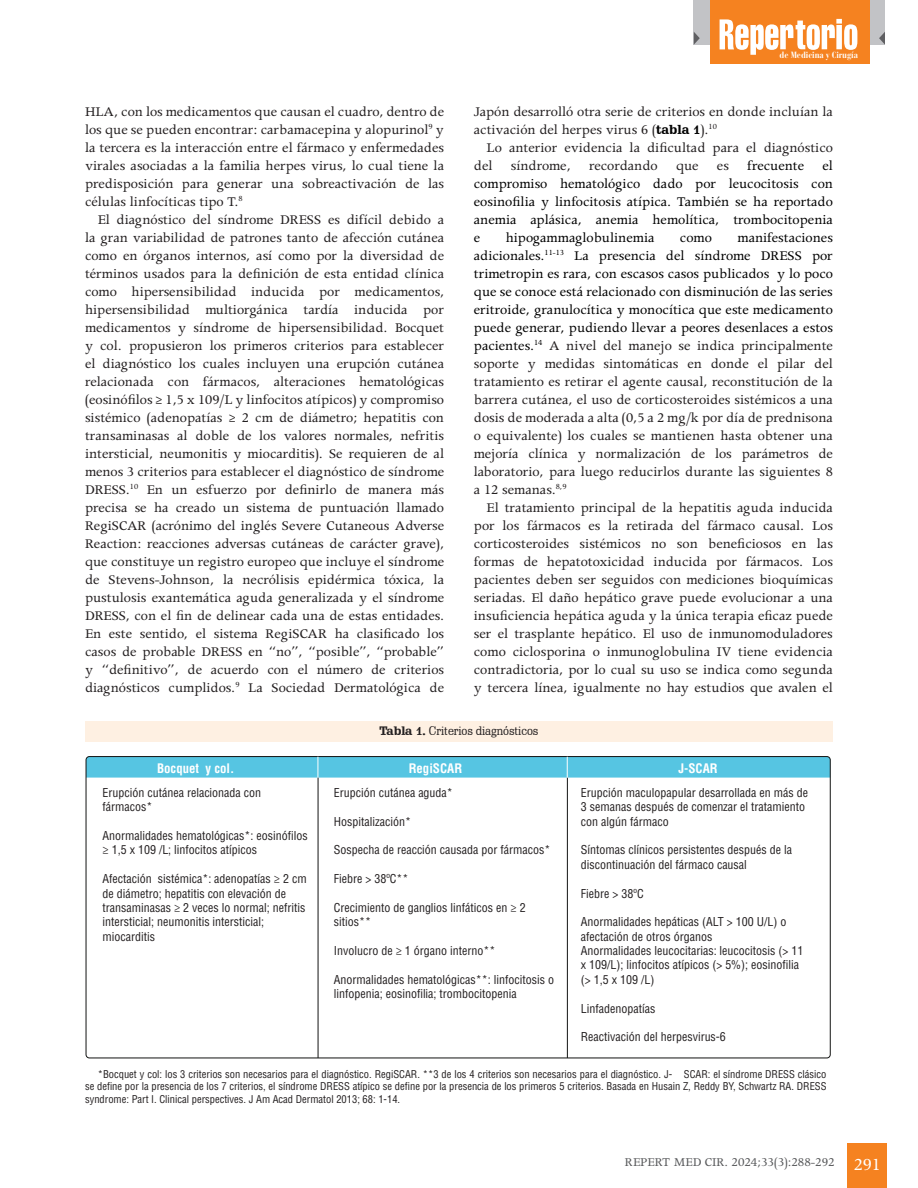
<style>
.page{position:relative;width:918px;height:1188px;background:#fff}
.page>*{position:absolute;margin:0;border:0;box-sizing:border-box;transform-origin:0 0}
.t1{font:15px/18px "Apollo MT Std";color:#231f20;text-align:justify}
.t2{font:15px/18px "Apollo MT Std";color:#000;text-align:justify}
.t3{font:13.5px "Apollo MT Std";color:#57585a}
.t4{font:700 condensed 12.9px "Helvetica LT Std";color:#fff}
.t5{font:condensed 12px/14.4px "Helvetica LT Std";color:#231f20}
.t6{font:12px "Schadow BT";letter-spacing:-.01em;color:#231f20}
.t7{font:condensed 10.5px/12.6px "Helvetica LT Std";color:#231f20;text-align:justify}
.t8{font:700 condensed 9px "Bauer Bodoni Std";color:#fff}
.s1{font-family:"Schadow BT";font-weight:700;font-size:12.75px;color:#000}
.s2{color:#231f20}
.s3{color:#000}
.s4{font-weight:700}
.s5{font-size:19.05px;color:#fff}
</style>
<div class="page">
<div style="left:848px;top:1143px;width:39px;height:45px;background:#f58220"></div>
<div style="left:693px;top:0;width:192px;height:45px;background:#c2c3c6"></div>
<div style="left:710px;top:0;width:160px;height:64px;background:#f58220"></div>
<svg style="left:720px;top:19px;width:137px;height:36px"></svg>
<svg style="left:694px;top:32px;width:6px;height:13px"></svg>
<svg style="left:879px;top:32px;width:6px;height:13px"></svg>
<hr style="left:318px;top:778px;width:1px;height:280px;background:#121312">
<hr style="left:567px;top:778px;width:1px;height:280px;background:#121312">
<svg style="left:86px;top:757px;width:744px;height:21px;background:#59c5e1"></svg>
<div style="left:85px;top:722px;width:748px;height:20px;background:#fef0e2"></div>
<p class="t1" style="left:85px;top:104px;width:361px">HLA, con los medicamentos que causan el cuadro, dentro de los que se pueden encontrar: carbamacepina y alopurinol<sup>9</sup> y la tercera es la interacción entre el fármaco y enfermedades virales asociadas a la familia herpes virus, lo cual tiene la predisposición para generar una sobreactivación de las células linfocíticas tipo T.<sup>8</sup></p>
<p class="t1" style="left:85px;top:212px;width:361px;text-indent:13px">El diagnóstico del síndrome DRESS es difícil debido a la gran variabilidad de patrones tanto de afección cutánea como en órganos internos, así como por la diversidad de términos usados para la definición de esta entidad clínica como hipersensibilidad inducida por medicamentos, hipersensibilidad multiorgánica tardía inducida por medicamentos y síndrome de hipersensibilidad. Bocquet y col. propusieron los primeros criterios para establecer el diagnóstico los cuales incluyen una erupción cutánea relacionada con fármacos, alteraciones hematológicas (eosinófilos ≥ 1,5 x 109/L y linfocitos atípicos) y compromiso sistémico (adenopatías ≥ 2 cm de diámetro; hepatitis con transaminasas al doble de los valores normales, nefritis intersticial, neumonitis y miocarditis). Se requieren de al menos 3 criterios para establecer el diagnóstico de síndrome DRESS.<sup>10</sup> En un esfuerzo por definirlo de manera más precisa se ha creado un sistema de puntuación llamado RegiSCAR (acrónimo del inglés Severe Cutaneous Adverse Reaction: reacciones adversas cutáneas de carácter grave), que constituye un registro europeo que incluye el síndrome de Stevens-Johnson, la necrólisis epidérmica tóxica, la pustulosis exantemática aguda generalizada y el síndrome DRESS, con el fin de delinear cada una de estas entidades.<br>En este sentido, el sistema RegiSCAR ha clasificado los casos de probable DRESS en “no”, “posible”, “probable” y “definitivo”, de acuerdo con el número de criterios diagnósticos cumplidos.<sup>9</sup> La Sociedad Dermatológica de</p>
<p class="t8" style="left:780px;top:50px;width:80px">de Medicina y Cirugía</p>
<p class="t1" style="left:474px;top:104px;width:361px">Japón desarrolló otra serie de criterios en donde incluían la activación del herpes virus 6 (<span class="s1">tabla 1</span>).<sup>10</sup></p>
<p class="t2" style="left:474px;top:140px;width:361px;text-indent:13px"><span class="s2">Lo anterior evidencia la dificultad para el diagnóstico del síndrome, recordando que es</span> frecuente el compromiso hematológico dado por leucocitosis con eosinofilia y linfocitosis atípica. También se ha reportado anemia aplásica, anemia hemolítica, trombocitopenia e</p>
<p class="t1" style="left:474px;top:230px;width:361px;text-indent:264px"><span class="s3">manifestaciones adicionales.</span><sup>11-13</sup> <span class="s3">La presencia del síndrome DRESS por trimetropin es rara, con escasos casos publicados y lo poco que se conoce está relacionado con disminución de las series eritroide, granulocítica y monocítica que este medicamento puede generar, pudiendo llevar a peores desenlaces a estos pacientes.</span><sup>14</sup> A nivel del manejo se indica principalmente soporte y medidas sintomáticas en donde el pilar del tratamiento es retirar el agente causal, reconstitución de la barrera cutánea, el uso de corticosteroides sistémicos a una dosis de moderada a alta (0,5 a 2 mg/k por día de prednisona o equivalente) los cuales se mantienen hasta obtener una mejoría clínica y normalización de los parámetros de laboratorio, para luego reducirlos durante las siguientes 8 a 12 semanas.<sup>8,9</sup></p>
<p class="t1" style="left:474px;top:500px;width:361px;text-indent:13px">El tratamiento principal de la hepatitis aguda inducida por los fármacos es la retirada del fármaco causal. Los corticosteroides sistémicos no son beneficiosos en las formas de hepatotoxicidad inducida por fármacos. Los pacientes deben ser seguidos con mediciones bioquímicas seriadas. El daño hepático grave puede evolucionar a una insuficiencia hepática aguda y la única terapia eficaz puede ser el trasplante hepático. El uso de inmunomoduladores como ciclosporina o inmunoglobulina IV tiene evidencia contradictoria, por lo cual su uso se indica como segunda y tercera línea, igualmente no hay estudios que avalen el</p>
<p class="t2" style="left:506px;top:230px;width:150px">hipogammaglobulinemia</p>
<p class="t2" style="left:680px;top:230px;width:34px">como</p>
<p class="t6" style="left:379px;top:724px;width:161px"><span class="s4">Tabla 1.</span> Criterios diagnósticos</p>
<p class="t4" style="left:157px;top:760px;width:79px">Bocquet y col.</p>
<p class="t4" style="left:409px;top:760px;width:55px">RegiSCAR</p>
<p class="t4" style="left:678px;top:760px;width:41px">J-SCAR</p>
<p class="t5" style="left:334px;top:785px;width:121px">Erupción cutánea aguda*</p>
<p class="t5" style="left:334px;top:814px;width:79px">Hospitalización*</p>
<p class="t5" style="left:334px;top:843px;width:218px">Sospecha de reacción causada por fármacos*</p>
<p class="t5" style="left:334px;top:872px;width:76px">Fiebre &gt; 38ºC**</p>
<p class="t5" style="left:334px;top:900px;width:193px">Crecimiento de ganglios linfáticos en ≥ 2 sitios**</p>
<p class="t5" style="left:334px;top:943px;width:163px">Involucro de ≥ 1 órgano interno**</p>
<p class="t5" style="left:334px;top:972px;width:222px">Anormalidades hematológicas**: linfocitosis o linfopenia; eosinofilia; trombocitopenia</p>
<p class="t5" style="left:103px;top:785px;width:160px">Erupción cutánea relacionada con fármacos*</p>
<p class="t5" style="left:103px;top:828px;width:207px">Anormalidades hematológicas*: eosinófilos ≥ 1,5 x 109 /L; linfocitos atípicos</p>
<p class="t5" style="left:103px;top:872px;width:206px">Afectación sistémica*: adenopatías ≥ 2 cm de diámetro; hepatitis con elevación de transaminasas ≥ 2 veces lo normal; nefritis intersticial; neumonitis intersticial; miocarditis</p>
<p class="t5" style="left:581px;top:785px;width:229px">Erupción maculopapular desarrollada en más de<br>3 semanas después de comenzar el tratamiento con algún fármaco</p>
<p class="t5" style="left:581px;top:843px;width:213px">Síntomas clínicos persistentes después de la discontinuación del fármaco causal</p>
<p class="t5" style="left:581px;top:886px;width:64px">Fiebre &gt; 38ºC</p>
<p class="t5" style="left:581px;top:915px;width:224px">Anormalidades hepáticas (ALT &gt; 100 U/L) o afectación de otros órganos<br>Anormalidades leucocitarias: leucocitosis (&gt; 11 x 109/L); linfocitos atípicos (&gt; 5%); eosinofilia (&gt; 1,5 x 109 /L)</p>
<p class="t5" style="left:581px;top:1001px;width:76px">Linfadenopatías</p>
<p class="t5" style="left:581px;top:1030px;width:147px">Reactivación del herpesvirus-6</p>
<p class="t7" style="left:85px;top:1067px;width:743px;text-indent:13px">*Bocquet y col: los 3 criterios son necesarios para el diagnóstico. RegiSCAR. **3 de los 4 criterios son necesarios para el diagnóstico. J- SCAR: el síndrome DRESS clásico se define por la presencia de los 7 criterios, el síndrome DRESS atípico se define por la presencia de los primeros 5 criterios. Basada en Husain Z, Reddy BY, Schwartz RA. DRESS syndrome: Part I. Clinical perspectives. J Am Acad Dermatol 2013; 68: 1-14.</p>
<p class="t3" style="left:625px;top:1155px;width:258px">REPERT MED CIR. 2024;33(3):288-292 <span class="s5">291</span></p>
</div>
